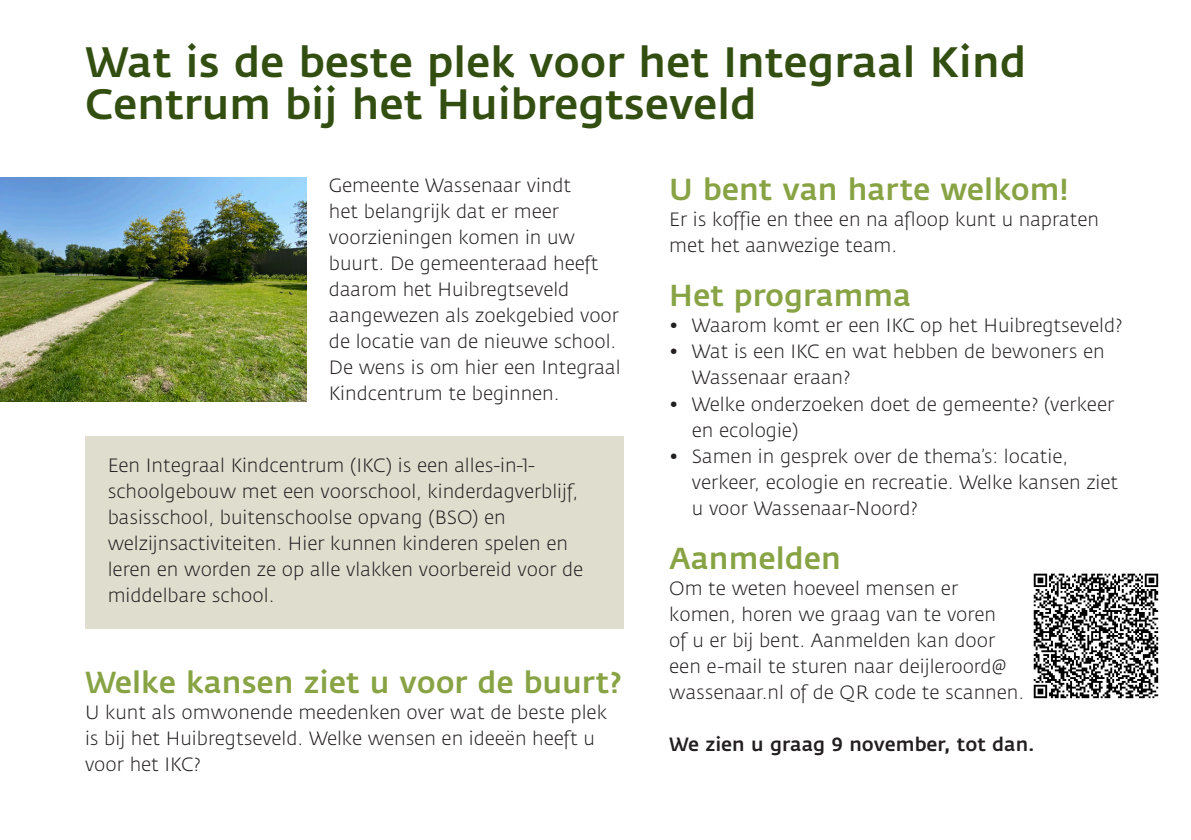
<style>
.page{position:relative;width:1191px;height:840px;background:#fff}
.page>*{position:absolute;margin:0;border:0;box-sizing:border-box;transform-origin:0 0}
.t1{font:500 42px/42px "Fedra Sans";color:#324e10}
.t2{font:500 30px "Fedra Sans";color:#88a344}
.t3{font:300 19px/26px "Fedra Sans";color:#231f20}
.t4{font:500 19px "Fedra Sans";color:#231f20}
</style>
<div class="page">
<div style="left:85px;top:435px;width:539px;height:193px;background:#dfddce"></div>
<svg style="left:1033px;top:573px;width:125px;height:124px"></svg>
<img style="left:0;top:177px;width:306px;height:224px">
<h1 class="t1" style="left:85px;top:42px;width:942px">Wat is de beste plek voor het Integraal Kind<br>Centrum bij het Huibregtseveld</h1>
<p class="t3" style="left:329px;top:173px;width:293px">Gemeente Wassenaar vindt<br>het belangrijk dat er meer voorzieningen komen in uw buurt. De gemeenteraad heeft daarom het Huibregtseveld aangewezen als zoekgebied voor de locatie van de nieuwe school.<br>De wens is om hier een Integraal<br>Kindcentrum te beginnen.</p>
<p class="t3" style="left:108px;top:453px;width:477px">Een Integraal Kindcentrum (IKC) is een alles-in-1- schoolgebouw met een voorschool, kinderdagverblijf, basisschool, buitenschoolse opvang (BSO) en welzijnsactiviteiten. Hier kunnen kinderen spelen en leren en worden ze op alle vlakken voorbereid voor de middelbare school.</p>
<h2 class="t2" style="left:85px;top:664px;width:538px">Welke kansen ziet u voor de buurt?</h2>
<p class="t3" style="left:85px;top:699px;width:523px">U kunt als omwonende meedenken over wat de beste plek is bij het Huibregtseveld. Welke wensen en ideeën heeft u voor het IKC?</p>
<h2 class="t2" style="left:669px;top:172px;width:401px">U bent van harte welkom!</h2>
<p class="t3" style="left:669px;top:207px;width:431px">Er is koffie en thee en na afloop kunt u napraten met het aanwezige team.</p>
<h2 class="t2" style="left:669px;top:278px;width:244px">Het programma</h2>
<p class="t3" style="left:669px;top:313px;width:455px">• Waarom komt er een IKC op het Huibregtseveld?</p>
<p class="t3" style="left:692px;top:339px;width:414px;text-indent:-23px">• Wat is een IKC en wat hebben de bewoners en<br>Wassenaar eraan?</p>
<p class="t3" style="left:692px;top:391px;width:424px;text-indent:-23px">• Welke onderzoeken doet de gemeente? (verkeer en ecologie)</p>
<p class="t3" style="left:692px;top:443px;width:428px;text-indent:-23px">• Samen in gesprek over de thema’s: locatie, verkeer, ecologie en recreatie. Welke kansen ziet u voor Wassenaar-Noord?</p>
<h2 class="t2" style="left:669px;top:540px;width:173px">Aanmelden</h2>
<p class="t3" style="left:669px;top:575px;width:356px">Om te weten hoeveel mensen er komen, horen we graag van te voren<br>of u er bij bent. Aanmelden kan door een e-mail te sturen naar deijleroord@ wassenaar.nl of de QR code te scannen.</p>
<p class="t4" style="left:669px;top:732px;width:367px">We zien u graag 9 november, tot dan.</p>
</div>
